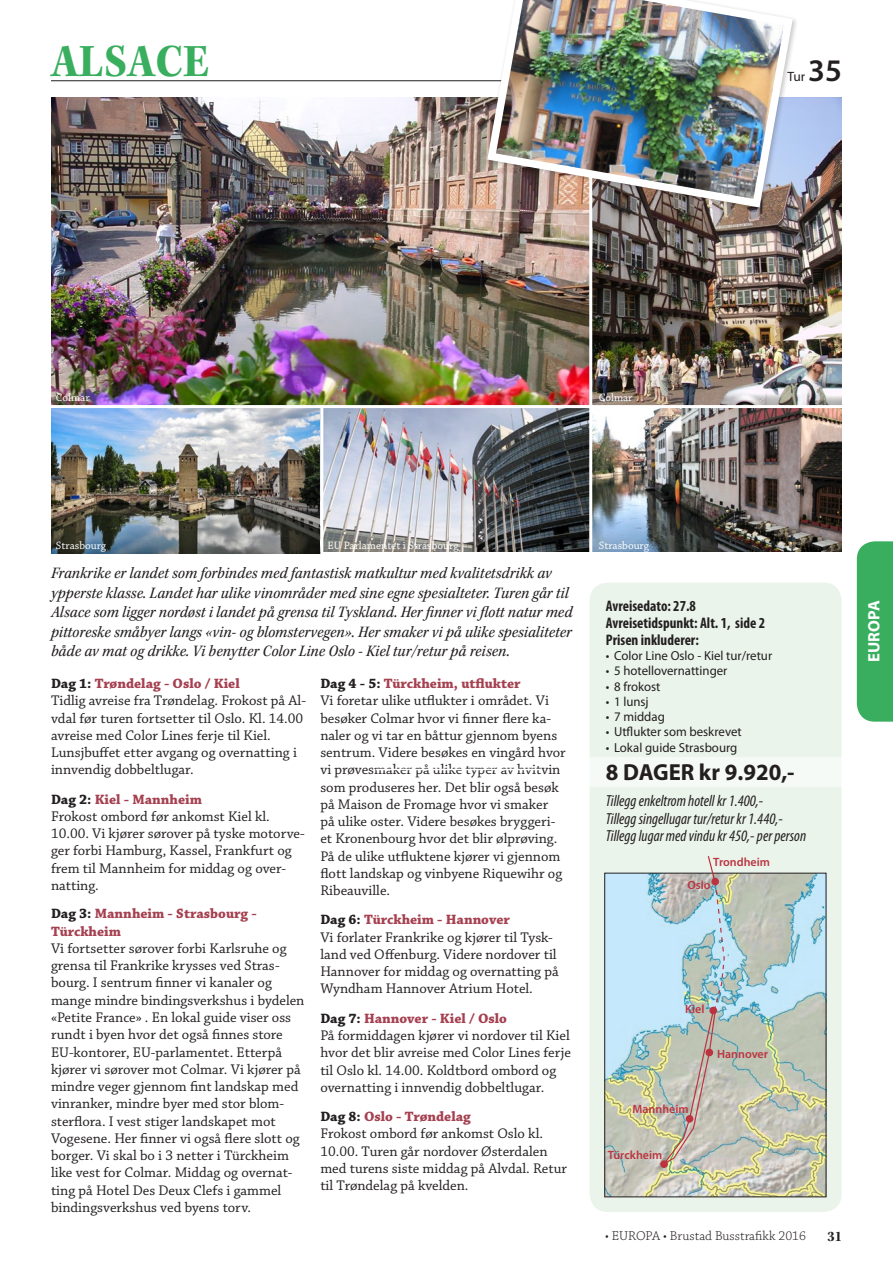
<style>
.page{position:relative;width:893px;height:1263px;background:#fff}
.page>*{position:absolute;margin:0;border:0;box-sizing:border-box;transform-origin:0 0}
.t1{font:48px "Kepler Std Bold Scn";letter-spacing:.005em;color:#3aae5f}
.t2{font:600 31.5px "Myriad Pro";color:#231f20}
.t3{font:700 23.4px "Myriad Pro";color:#231f20}
.t4{font:16.5px/19.5px "Kepler Std Scn It";color:#231f20}
.t5{font:700 16.5px "Myriad Pro";color:#fff}
.t6{font:italic condensed 16.05px/17.5px "Myriad Pro";color:#231f20}
.t7{font:700 condensed 15.3px/16.8px "Myriad Pro";color:#231f20}
.t8{font:15px "Kepler Std Bold Scn";color:#231f20}
.t9{font:14.7px/17.2px "Chaparral Pro";color:#231f20}
.t10{font:700 14.25px/17.2px "Chaparral Pro";color:#a54050}
.t11{font:300 13.5px "Chaparral Pro";color:#231f20}
.t12{font:13.5px "Myriad Pro";color:#231f20}
.t13{font:13.05px "Myriad Pro";color:#231f20}
.t14{font:600 12px "Myriad Pro";color:#bb3440}
.t15{font:11.25px "Chaparral Pro";color:#fff}
.s1{color:#231f20}
</style>
<div class="page">
<div style="left:857px;top:541px;width:36px;height:181px;background:#3aae5f"></div>
<div style="left:590px;top:583px;width:252px;height:629px;background:#eaf4ea;border-radius:18px"></div>
<img style="left:51px;top:98px;width:791px;height:455px">
<hr style="left:51px;top:80px;width:723px;height:1px;background:#231f20">
<div style="left:590px;top:757px;width:255px;height:30px;background:#f6faf6"></div>
<img style="left:606px;top:875px;width:218px;height:320px">
<div style="left:604px;top:873px;width:222px;height:324px;border:1px solid #231f20"></div>
<img style="left:659px;top:856px;width:66px;height:312px">
<img style="left:483px;top:0;width:314px;height:212px">
<hr style="left:589px;top:171px;width:3px;height:390px;background:#fff">
<hr style="left:43px;top:405px;width:799px;height:3px;background:#fff">
<hr style="left:320px;top:407px;width:3px;height:154px;background:#fff">
<h1 class="t1" style="left:51px;top:34px;width:160px">ALSACE</h1>
<p class="t12" style="left:787px;top:68px;width:19px">Tur</p>
<h2 class="t2" style="left:808px;top:50px;width:35px">35</h2>
<p class="t15" style="left:56px;top:391px;width:35px">Colmar</p>
<p class="t15" style="left:599px;top:391px;width:35px">Colmar</p>
<p class="t15" style="left:56px;top:539px;width:52px">Strasbourg</p>
<p class="t15" style="left:328px;top:539px;width:132px">EU Parlamentet i Strasbourg</p>
<p class="t15" style="left:599px;top:539px;width:52px">Strasbourg</p>
<p class="t4" style="left:51px;top:564px;width:523px">Frankrike er landet som forbindes med fantastisk matkultur med kvalitetsdrikk av ypperste klasse. Landet har ulike vinområder med sine egne spesialteter. Turen går til Alsace som ligger nordøst i landet på grensa til Tyskland. Her finner vi flott natur med pittoreske småbyer langs «vin- og blomstervegen». Her smaker vi på ulike spesialiteter både av mat og drikke. Vi benytter Color Line Oslo - Kiel tur/retur på reisen.</p>
<p class="t10" style="left:51px;top:676px;width:190px"><span class="s1">Dag 1:</span> Trøndelag - Oslo / Kiel</p>
<p class="t9" style="left:51px;top:693px;width:256px">Tidlig avreise fra Trøndelag. Frokost på Al&shy;vdal før turen fortsetter til Oslo. Kl. 14.00 avreise med Color Lines ferje til Kiel.<br>Lunsjbuffet etter avgang og overnatting i innvendig dobbeltlugar.</p>
<p class="t10" style="left:51px;top:791px;width:153px"><span class="s1">Dag 2:</span> Kiel - Mannheim</p>
<p class="t9" style="left:51px;top:808px;width:255px">Frokost ombord før ankomst Kiel kl.<br>10.00. Vi kjører sørover på tyske motorve&shy;ger forbi Hamburg, Kassel, Frankfurt og frem til Mannheim for middag og over&shy;natting.</p>
<p class="t10" style="left:51px;top:906px;width:207px"><span class="s1">Dag 3:</span> Mannheim - Strasbourg -<br>Türckheim</p>
<p class="t9" style="left:51px;top:940px;width:255px">Vi fortsetter sørover forbi Karlsruhe og grensa til Frankrike krysses ved Stras&shy;bourg. I sentrum finner vi kanaler og mange mindre bindingsverkshus i bydelen «Petite France» . En lokal guide viser oss rundt i byen hvor det også finnes store EU-kontorer, EU-parlamentet. Etterpå kjører vi sørover mot Colmar. Vi kjører på mindre veger gjennom fint landskap med vinranker, mindre byer med stor blom&shy;sterflora. I vest stiger landskapet mot Vogesene. Her finner vi også flere slott og borger. Vi skal bo i 3 netter i Türckheim like vest for Colmar. Middag og overnat&shy;ting på Hotel Des Deux Clefs i gammel bindingsverkshus ved byens torv.</p>
<p class="t10" style="left:320px;top:676px;width:202px"><span class="s1">Dag 4 - 5:</span> Türckheim, utflukter</p>
<p class="t9" style="left:320px;top:693px;width:247px">Vi foretar ulike utflukter i området. Vi besøker Colmar hvor vi finner flere ka&shy;naler og vi tar en båttur gjennom byens sentrum. Videre besøkes en vingård hvor vi prøvesmaker på ulike typer av hvitvin som produseres her. Det blir også besøk på Maison de Fromage hvor vi smaker på ulike oster. Videre besøkes bryggeri&shy;et Kronenbourg hvor det blir ølprøving.<br>På de ulike utfluktene kjører vi gjennom flott landskap og vinbyene Riquewihr og Ribeauville.</p>
<p class="t10" style="left:320px;top:912px;width:191px"><span class="s1">Dag 6:</span> Türckheim - Hannover</p>
<p class="t9" style="left:320px;top:929px;width:240px">Vi forlater Frankrike og kjører til Tysk&shy;land ved Offenburg. Videre nordover til Hannover for middag og overnatting på Wyndham Hannover Atrium Hotel.</p>
<p class="t10" style="left:320px;top:1010px;width:188px"><span class="s1">Dag 7:</span> Hannover - Kiel / Oslo</p>
<p class="t9" style="left:320px;top:1027px;width:252px">På formiddagen kjører vi nordover til Kiel hvor det blir avreise med Color Lines ferje til Oslo kl. 14.00. Koldtbord ombord og overnatting i innvendig dobbeltlugar.</p>
<p class="t10" style="left:320px;top:1108px;width:152px"><span class="s1">Dag 8:</span> Oslo - Trøndelag</p>
<p class="t9" style="left:320px;top:1125px;width:248px">Frokost ombord før ankomst Oslo kl.<br>10.00. Turen går nordover Østerdalen med turens siste middag på Alvdal. Retur til Trøndelag på kvelden.</p>
<p class="t7" style="left:606px;top:597px;width:161px">Avreisedato: 27.8<br>Avreisetidspunkt: Alt. 1, side 2<br>Prisen inkluderer:</p>
<p class="t13" style="left:606px;top:647px;width:168px">• Color Line Oslo - Kiel tur/retur</p>
<p class="t13" style="left:606px;top:663px;width:123px">• 5 hotellovernattinger</p>
<p class="t13" style="left:606px;top:678px;width:56px">• 8 frokost</p>
<p class="t13" style="left:606px;top:693px;width:44px">• 1 lunsj</p>
<p class="t13" style="left:606px;top:709px;width:60px">• 7 middag</p>
<p class="t13" style="left:606px;top:724px;width:137px">• Utflukter som beskrevet</p>
<p class="t13" style="left:606px;top:739px;width:133px">• Lokal guide Strasbourg</p>
<h3 class="t3" style="left:606px;top:757px;width:190px">8 DAGER kr 9.920,-</h3>
<p class="t6" style="left:606px;top:792px;width:202px">Tillegg enkeltrom hotell kr 1.400,-<br>Tillegg singellugar tur/retur kr 1.440,-<br>Tillegg lugar med vindu kr 450,- per person</p>
<p class="t14" style="left:713px;top:854px;width:58px">Trondheim</p>
<p class="t14" style="left:687px;top:877px;width:25px">Oslo</p>
<p class="t14" style="left:685px;top:1001px;width:21px">Kiel</p>
<p class="t14" style="left:717px;top:1046px;width:52px">Hannover</p>
<p class="t14" style="left:632px;top:1102px;width:58px">Mannheim</p>
<p class="t14" style="left:608px;top:1148px;width:56px">Türckheim</p>
<p class="t11" style="left:605px;top:1228px;width:202px">• EUROPA • Brustad Busstrafikk 2016</p>
<p class="t8" style="left:828px;top:1227px;width:16px">31</p>
<p class="t5" style="left:863px;top:662px;width:63px;rotate:-90deg">EUROPA</p>
</div>
